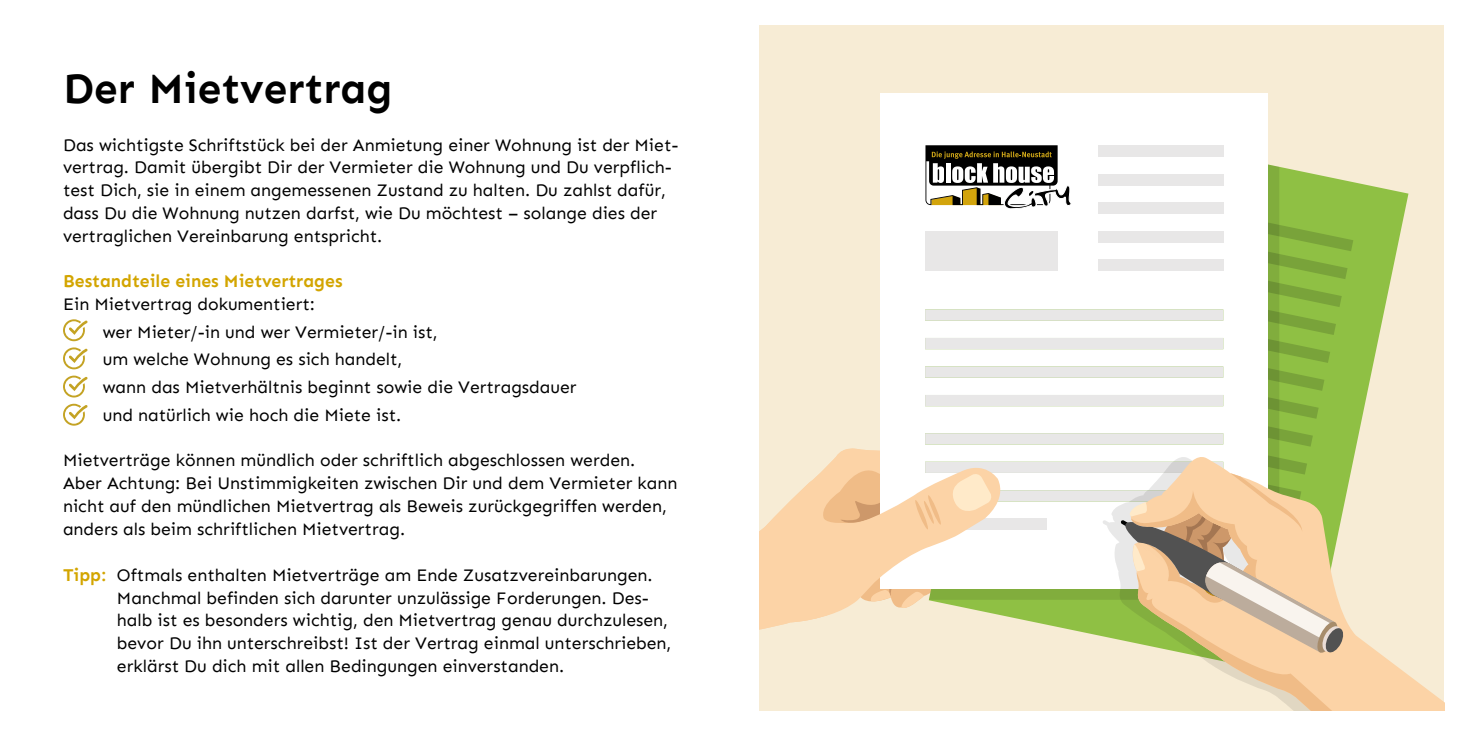
<style>
.page{position:relative;width:1469px;height:735px;background:#fff}
.page>*{position:absolute;margin:0;border:0;box-sizing:border-box;transform-origin:0 0}
.t1{font:700 42px "Sen";color:#000}
.t2{font:17.5px/22.8px "Sen";color:#000}
.t3{font:700 17.5px "Sen";color:#d3a500}
.s1{font-weight:700;color:#d3a500}
</style>
<div class="page">
<div style="left:759px;top:25px;width:685px;height:684px;background:#f7ecd5"></div>
<svg style="left:759px;top:489px;width:44px;height:141px;fill:#fcd3a6"></svg>
<svg style="left:1267px;top:115px;width:141px;height:264px"></svg>
<div style="left:880px;top:93px;width:387px;height:495px;background:#fff"></div>
<svg style="left:1370px;top:646px;width:74px;height:63px;fill:#fcd3a6"></svg>
<svg style="left:803px;top:145px;width:567px;height:564px"></svg>
<svg style="left:63px;top:319px;width:25px;height:22px"></svg>
<svg style="left:63px;top:347px;width:25px;height:22px"></svg>
<svg style="left:63px;top:375px;width:25px;height:22px"></svg>
<svg style="left:63px;top:403px;width:25px;height:22px"></svg>
<h1 class="t1" style="left:63px;top:64px;width:331px">Der Mietvertrag</h1>
<p class="t2" style="left:63px;top:133px;width:617px">Das wichtigste Schriftstück bei der Anmietung einer Wohnung ist der Miet&shy;vertrag. Damit übergibt Dir der Vermieter die Wohnung und Du verpflich&shy;test Dich, sie in einem angemessenen Zustand zu halten. Du zahlst dafür, dass Du die Wohnung nutzen darfst, wie Du möchtest – solange dies der vertraglichen Vereinbarung entspricht.</p>
<p class="t3" style="left:63px;top:271px;width:281px">Bestandteile eines Mietvertrages</p>
<p class="t2" style="left:103px;top:290px;width:475px;line-height:27.7px;text-indent:-40px">Ein Mietvertrag dokumentiert:<br>wer Mieter/-in und wer Vermieter/-in ist,<br>um welche Wohnung es sich handelt,<br>wann das Mietverhältnis beginnt sowie die Vertragsdauer und natürlich wie hoch die Miete ist.</p>
<p class="t2" style="left:63px;top:449px;width:616px">Mietverträge können mündlich oder schriftlich abgeschlossen werden.<br>Aber Achtung: Bei Unstimmigkeiten zwischen Dir und dem Vermieter kann nicht auf den mündlichen Mietvertrag als Beweis zurückgegriffen werden, anders als beim schriftlichen Mietvertrag.</p>
<p class="t2" style="left:117px;top:563px;width:556px;text-indent:-54px"><span class="s1">Tipp:</span> Oftmals enthalten Mietverträge am Ende Zusatzvereinbarungen.<br>Manchmal befinden sich darunter unzulässige Forderungen. Des&shy;halb ist es besonders wichtig, den Mietvertrag genau durchzulesen, bevor Du ihn unterschreibst! Ist der Vertrag einmal unterschrieben, erklärst Du dich mit allen Bedingungen einverstanden.</p>
</div>
